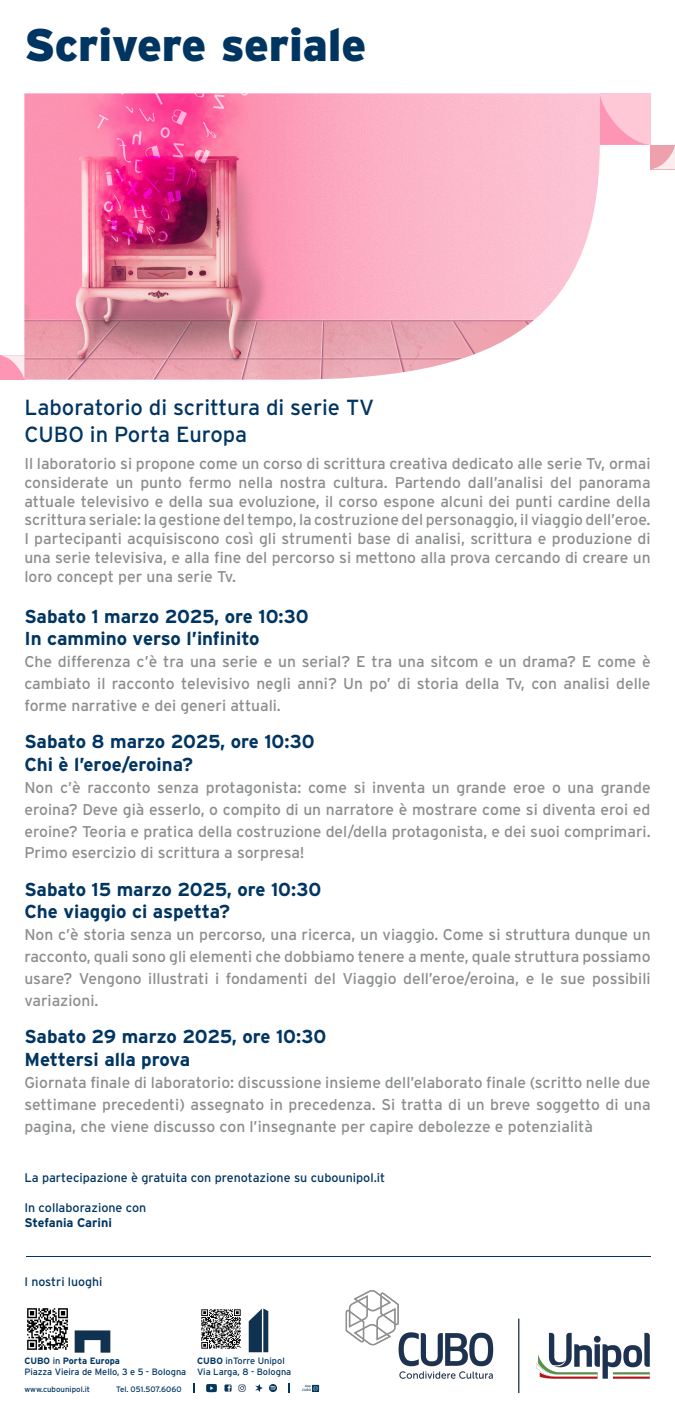
<style>
.page{position:relative;width:675px;height:1422px;background:#fff}
.page>*{position:absolute;margin:0;border:0;box-sizing:border-box;transform-origin:0 0}
.t1{font:900 45.62px "Interstate";letter-spacing:-.005em;color:#003562}
.t2{font:21.88px "Interstate";color:#003562}
.t3{font:700 18.75px "Interstate";color:#003562}
.t4{font:15.62px/21.9px "Interstate";color:#8b8f8b;text-align:justify}
.t5{font:12.5px "Interstate";color:#003562}
.t6{font:700 12.5px "Interstate";color:#003562}
.t7{font:12.31px "Interstate";color:#003562}
.t8{font:9.19px "Interstate";color:#003562}
.t9{font:700 9.19px "Interstate";letter-spacing:-.005em;color:#003562}
.t10{font:7.88px "Interstate";color:#003562}
.t11{font:3.25px "Interstate";color:#003562}
.s1{font-weight:400}
.s2{font-weight:700}
</style>
<div class="page">
<img style="left:24px;top:93px;width:576px;height:287px">
<svg style="left:600px;top:93px;width:75px;height:76px"></svg>
<svg style="left:0;top:355px;width:24px;height:25px"></svg>
<svg style="left:193px;top:1384px;width:2px;height:9px"></svg>
<img style="left:75px;top:1330px;width:35px;height:22px">
<img style="left:248px;top:1308px;width:20px;height:45px">
<img style="left:345px;top:1290px;width:305px;height:104px">
<img style="left:27px;top:1308px;width:41px;height:42px">
<img style="left:201px;top:1309px;width:40px;height:40px">
<svg style="left:206px;top:1384px;width:40px;height:9px"></svg>
<svg style="left:312px;top:1385px;width:7px;height:6px"></svg>
<svg style="left:255px;top:1385px;width:7px;height:7px"></svg>
<svg style="left:270px;top:1385px;width:6px;height:6px"></svg>
<hr style="left:26px;top:1256px;width:625px;height:1px;background:#003562">
<p class="t1" style="left:24px;top:19px;width:343px">Scrivere seriale</p>
<p class="t2" style="left:24px;top:395px;width:351px">Laboratorio di scrittura di serie TV</p>
<p class="t2" style="left:24px;top:422px;width:224px">CUBO in Porta Europa</p>
<p class="t4" style="left:24px;top:454px;width:628px;line-height:18.8px">Il laboratorio si propone come un corso di scrittura creativa dedicato alle serie Tv, ormai considerate un punto fermo nella nostra cultura. Partendo dall’analisi del panorama attuale televisivo e della sua evoluzione, il corso espone alcuni dei punti cardine della scrittura seriale: la gestione del tempo, la costruzione del personaggio, il viaggio dell’eroe.<br>I partecipanti acquisiscono così gli strumenti base di analisi, scrittura e produzione di una serie televisiva, e alla fine del percorso si mettono alla prova cercando di creare un loro concept per una serie Tv.</p>
<p class="t3" style="left:24px;top:606px;width:286px">Sabato 1 marzo 2025, ore 10:30</p>
<p class="t3" style="left:24px;top:628px;width:237px">In cammino verso l’infinito</p>
<p class="t4" style="left:24px;top:651px;width:628px">Che differenza c’è tra una serie e un serial? E tra una sitcom e un drama? E come è cambiato il racconto televisivo negli anni? Un po’ di storia della Tv, con analisi delle forme narrative e dei generi attuali.</p>
<p class="t3" style="left:24px;top:731px;width:292px">Sabato 8 marzo 2025, ore 10:30</p>
<p class="t3" style="left:24px;top:754px;width:170px">Chi è l’eroe/eroina?</p>
<p class="t4" style="left:24px;top:776px;width:628px">Non c’è racconto senza protagonista: come si inventa un grande eroe o una grande eroina? Deve già esserlo, o compito di un narratore è mostrare come si diventa eroi ed eroine? Teoria e pratica della costruzione del/della protagonista, e dei suoi comprimari.<br>Primo esercizio di scrittura a sorpresa!</p>
<p class="t3" style="left:24px;top:879px;width:298px">Sabato 15 marzo 2025, ore 10:30</p>
<p class="t3" style="left:24px;top:901px;width:207px">Che viaggio ci aspetta?</p>
<p class="t4" style="left:24px;top:924px;width:628px">Non c’è storia senza un percorso, una ricerca, un viaggio. Come si struttura dunque un racconto, quali sono gli elementi che dobbiamo tenere a mente, quale struttura possiamo usare? Vengono illustrati i fondamenti del Viaggio dell’eroe/eroina, e le sue possibili variazioni.</p>
<p class="t3" style="left:24px;top:1026px;width:303px">Sabato 29 marzo 2025, ore 10:30</p>
<p class="t3" style="left:24px;top:1049px;width:167px">Mettersi alla prova</p>
<p class="t4" style="left:24px;top:1071px;width:628px">Giornata finale di laboratorio: discussione insieme dell’elaborato finale (scritto nelle due settimane precedenti) assegnato in precedenza. Si tratta di un breve soggetto di una pagina, che viene discusso con l’insegnante per capire debolezze e potenzialità</p>
<p class="t5" style="left:24px;top:1170px;width:362px">La partecipazione è gratuita con prenotazione su cubounipol.it</p>
<p class="t5" style="left:24px;top:1200px;width:124px">In collaborazione con</p>
<p class="t6" style="left:24px;top:1215px;width:89px">Stefania Carini</p>
<p class="t7" style="left:24px;top:1275px;width:80px">I nostri luoghi</p>
<p class="t9" style="left:24px;top:1355px;width:97px">CUBO <span class="s1">in</span> Porta Europa</p>
<p class="t8" style="left:24px;top:1366px;width:163px">Piazza Vieira de Mello, 3 e 5 - Bologna</p>
<p class="t8" style="left:197px;top:1355px;width:89px"><span class="s2">CUBO</span> inTorre Unipol</p>
<p class="t8" style="left:197px;top:1366px;width:96px">Via Larga, 8 - Bologna</p>
<p class="t10" style="left:24px;top:1384px;width:67px">www.cubounipol.it</p>
<p class="t10" style="left:116px;top:1384px;width:67px">Tel. 051.507.6060</p>
<p class="t11" style="left:305px;top:1384px;width:8px">App</p>
<p class="t11" style="left:302px;top:1388px;width:10px">CUBO</p>
</div>
